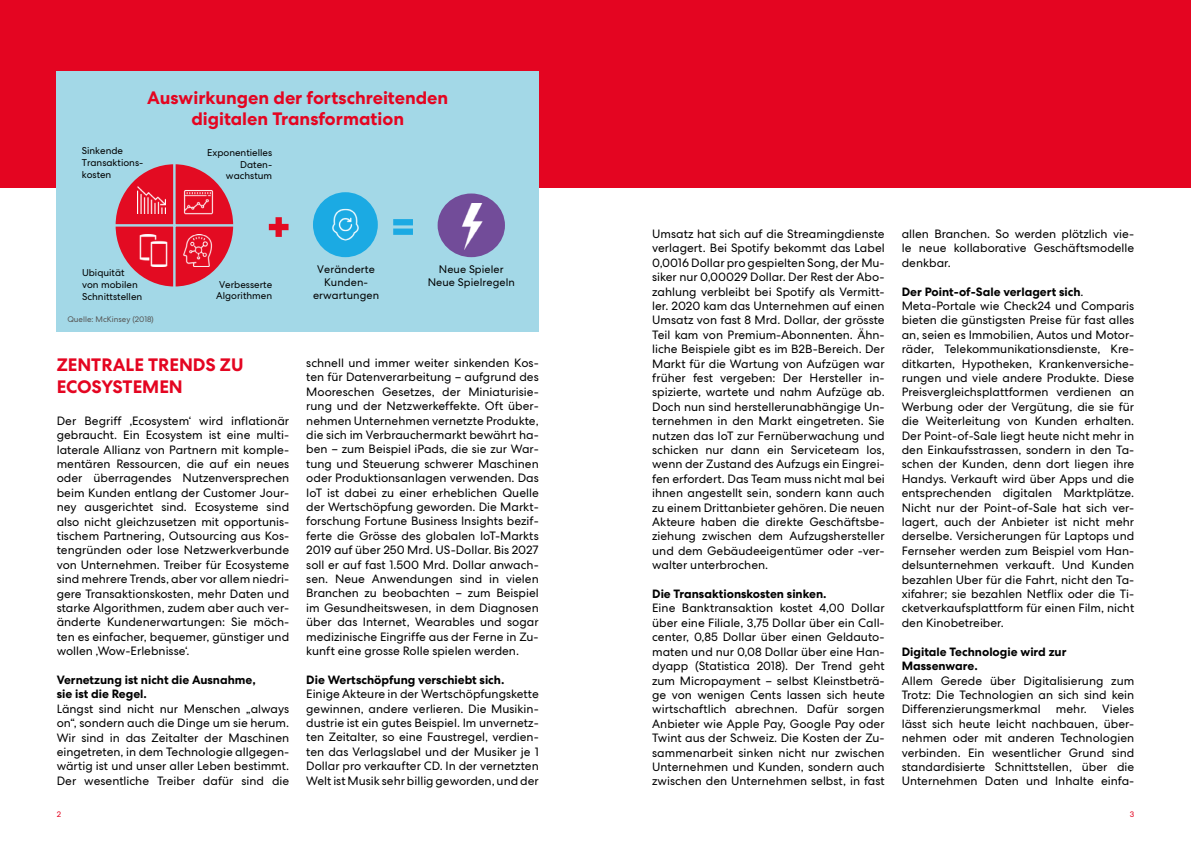
<style>
.page{position:relative;width:1191px;height:842px;background:#fff}
.page>*{position:absolute;margin:0;border:0;box-sizing:border-box;transform-origin:0 0}
.t1{font:700 18px/21.6px "Centra No 2";color:#e40521}
.t2{font:12px/14.4px "Centra No 2";color:#000;text-align:justify}
.t3{font:700 12px/14.4px "Centra No 2";color:#000}
.t4{font:10.9px/13.1px "Centra No 2";letter-spacing:.01em;color:#010202;text-align:center}
.t5{font:9.8px/11.8px "Centra No 2";color:#010202}
.t6{font:8px "Centra No 2";color:#575756}
.t7{font:8px "Centra No 2";color:#e40521}
.s1{font-weight:700}
</style>
<div class="page">
<div style="left:595px;top:0;width:596px;height:187px;background:#e40521"></div>
<div style="left:0;top:0;width:595px;height:187px;background:#e40521"></div>
<div style="left:57px;top:71px;width:482px;height:261px;background:#a3d8e7"></div>
<div style="left:114px;top:163px;width:120px;height:125px;background:#e30b22;border-radius:50%"></div>
<hr style="left:173px;top:163px;width:3px;height:125px;background:#a3d8e6">
<hr style="left:114px;top:224px;width:120px;height:3px;background:#a3d8e6">
<img style="left:138px;top:186px;width:27px;height:28px">
<img style="left:139px;top:235px;width:29px;height:31px">
<img style="left:183px;top:190px;width:31px;height:25px">
<img style="left:183px;top:235px;width:30px;height:31px">
<div style="left:437px;top:193px;width:68px;height:64px;background:#724c99;border-radius:50%"></div>
<img style="left:447px;top:204px;width:48px;height:45px">
<svg style="left:269px;top:217px;width:19px;height:20px"></svg>
<svg style="left:393px;top:219px;width:20px;height:16px"></svg>
<div style="left:313px;top:192px;width:65px;height:65px;background:#1baae3;border-radius:50%"></div>
<img style="left:332px;top:209px;width:27px;height:31px">
<h1 class="t1" style="left:147px;top:87px;width:303px;text-align:center">Auswirkungen der fortschreitenden digitalen Transformation</h1>
<p class="t5" style="left:82px;top:145px;width:63px">Sinkende<br>Transaktions&shy;kosten</p>
<p class="t5" style="left:207px;top:147px;width:66px;text-align:right">Exponentielles<br>Daten&shy;wachstum</p>
<p class="t5" style="left:82px;top:267px;width:62px">Ubiquität von mobilen<br>Schnittstellen</p>
<p class="t6" style="left:67px;top:315px;width:88px">Quelle: McKinsey (2018)</p>
<p class="t5" style="left:216px;top:278px;width:58px">Verbesserte<br>Algorithmen</p>
<h1 class="t1" style="left:57px;top:354px;width:188px">ZENTRALE TRENDS ZU<br>ECOSYSTEMEN</h1>
<p class="t2" style="left:57px;top:413px;width:234px">Der Begriff ‚Ecosystem‘ wird inflationär gebraucht. Ein Ecosystem ist eine multi&shy;laterale Allianz von Partnern mit komple&shy;mentären Ressourcen, die auf ein neues oder überragendes Nutzenversprechen beim Kunden entlang der Customer Jour&shy;ney ausgerichtet sind. Ecosysteme sind also nicht gleichzusetzen mit opportunis&shy;tischem Partnering, Outsourcing aus Kos&shy;tengründen oder lose Netzwerkverbunde von Unternehmen. Treiber für Ecosysteme sind mehrere Trends, aber vor allem niedri&shy;gere Transaktionskosten, mehr Daten und starke Algorithmen, zudem aber auch ver&shy;änderte Kundenerwartungen: Sie möch&shy;ten es einfacher, bequemer, günstiger und wollen ‚Wow-Erlebnisse‘.</p>
<p class="t3" style="left:57px;top:673px;width:201px">Vernetzung ist nicht die Ausnahme, sie ist die Regel.</p>
<p class="t2" style="left:57px;top:701px;width:234px">Längst sind nicht nur Menschen „always on“, sondern auch die Dinge um sie herum.<br>Wir sind in das Zeitalter der Maschinen eingetreten, in dem Technologie allgegen&shy;wärtig ist und unser aller Leben bestimmt.<br>Der wesentliche Treiber dafür sind die</p>
<p class="t4" style="left:313px;top:263px;width:68px">Veränderte<br>Kunden&shy;erwartungen</p>
<p class="t4" style="left:428px;top:263px;width:89px">Neue Spieler<br>Neue Spielregeln</p>
<p class="t2" style="left:306px;top:356px;width:234px">schnell und immer weiter sinkenden Kos&shy;ten für Datenverarbeitung – aufgrund des Mooreschen Gesetzes, der Miniaturisie&shy;rung und der Netzwerkeffekte. Oft über&shy;nehmen Unternehmen vernetzte Produkte, die sich im Verbrauchermarkt bewährt ha&shy;ben – zum Beispiel iPads, die sie zur War&shy;tung und Steuerung schwerer Maschinen oder Produktionsanlagen verwenden. Das IoT ist dabei zu einer erheblichen Quelle der Wertschöpfung geworden. Die Markt&shy;forschung Fortune Business Insights bezif&shy;ferte die Grösse des globalen IoT-Markts 2019 auf über 250 Mrd. US-Dollar. Bis 2027 soll er auf fast 1.500 Mrd. Dollar anwach&shy;sen. Neue Anwendungen sind in vielen Branchen zu beobachten – zum Beispiel im Gesundheitswesen, in dem Diagnosen über das Internet, Wearables und sogar medizinische Eingriffe aus der Ferne in Zu&shy;kunft eine grosse Rolle spielen werden.</p>
<p class="t3" style="left:306px;top:673px;width:200px">Die Wertschöpfung verschiebt sich.</p>
<p class="t2" style="left:306px;top:687px;width:234px">Einige Akteure in der Wertschöpfungskette gewinnen, andere verlieren. Die Musikin&shy;dustrie ist ein gutes Beispiel. Im unvernetz&shy;ten Zeitalter, so eine Faustregel, verdien&shy;ten das Verlagslabel und der Musiker je 1<br>Dollar pro verkaufter CD. In der vernetzten Welt ist Musik sehr billig geworden, und der</p>
<p class="t2" style="left:652px;top:227px;width:234px">Umsatz hat sich auf die Streamingdienste verlagert. Bei Spotify bekommt das Label 0,0016 Dollar pro gespielten Song, der Mu&shy;siker nur 0,00029 Dollar. Der Rest der Abo&shy;zahlung verbleibt bei Spotify als Vermitt&shy;ler. 2020 kam das Unternehmen auf einen Umsatz von fast 8 Mrd. Dollar, der grösste Teil kam von Premium-Abonnenten. Ähn&shy;liche Beispiele gibt es im B2B-Bereich. Der Markt für die Wartung von Aufzügen war früher fest vergeben: Der Hersteller in&shy;spizierte, wartete und nahm Aufzüge ab.<br>Doch nun sind herstellerunabhängige Un&shy;ternehmen in den Markt eingetreten. Sie nutzen das IoT zur Fernüberwachung und schicken nur dann ein Serviceteam los, wenn der Zustand des Aufzugs ein Eingrei&shy;fen erfordert. Das Team muss nicht mal bei ihnen angestellt sein, sondern kann auch zu einem Drittanbieter gehören. Die neuen Akteure haben die direkte Geschäftsbe&shy;ziehung zwischen dem Aufzugshersteller und dem Gebäudeeigentümer oder -ver&shy;walter unterbrochen.</p>
<p class="t3" style="left:652px;top:587px;width:176px">Die Transaktionskosten sinken.</p>
<p class="t2" style="left:652px;top:601px;width:234px">Eine Banktransaktion kostet 4,00 Dollar über eine Filiale, 3,75 Dollar über ein Call&shy;center, 0,85 Dollar über einen Geldauto&shy;maten und nur 0,08 Dollar über eine Han&shy;dyapp (Statistica 2018). Der Trend geht zum Micropayment – selbst Kleinstbeträ&shy;ge von wenigen Cents lassen sich heute wirtschaftlich abrechnen. Dafür sorgen Anbieter wie Apple Pay, Google Pay oder Twint aus der Schweiz. Die Kosten der Zu&shy;sammenarbeit sinken nicht nur zwischen Unternehmen und Kunden, sondern auch zwischen den Unternehmen selbst, in fast</p>
<p class="t2" style="left:901px;top:227px;width:234px">allen Branchen. So werden plötzlich vie&shy;le neue kollaborative Geschäftsmodelle denkbar.</p>
<p class="t2" style="left:901px;top:284px;width:234px;text-align:left"><span class="s1">Der Point-of-Sale verlagert sich</span>.<br>Meta-Portale wie Check24 und Comparis bieten die günstigsten Preise für fast alles an, seien es Immobilien, Autos und Motor&shy;räder, Telekommunikationsdienste, Kre&shy;ditkarten, Hypotheken, Krankenversiche&shy;rungen und viele andere Produkte. Diese Preisvergleichsplattformen verdienen an Werbung oder der Vergütung, die sie für die Weiterleitung von Kunden erhalten.<br>Der Point-of-Sale liegt heute nicht mehr in den Einkaufsstrassen, sondern in den Ta&shy;schen der Kunden, denn dort liegen ihre Handys. Verkauft wird über Apps und die entsprechenden digitalen Marktplätze.<br>Nicht nur der Point-of-Sale hat sich ver&shy;lagert, auch der Anbieter ist nicht mehr derselbe. Versicherungen für Laptops und Fernseher werden zum Beispiel vom Han&shy;delsunternehmen verkauft. Und Kunden bezahlen Uber für die Fahrt, nicht den Ta&shy;xifahrer; sie bezahlen Netflix oder die Ti&shy;cketverkaufsplattform für einen Film, nicht den Kinobetreiber.</p>
<p class="t3" style="left:901px;top:644px;width:166px">Digitale Technologie wird zur<br>Massenware.</p>
<p class="t2" style="left:901px;top:673px;width:234px">Allem Gerede über Digitalisierung zum Trotz: Die Technologien an sich sind kein Differenzierungsmerkmal</p>
<p class="t2" style="left:901px;top:702px;width:234px;text-indent:200px">Vieles lässt sich heute leicht nachbauen, über&shy;nehmen oder mit anderen Technologien verbinden. Ein wesentlicher Grund sind standardisierte Schnittstellen, über die Unternehmen Daten und Inhalte einfa-</p>
<p class="t2" style="left:1056px;top:702px;width:32px">mehr.</p>
<p class="t7" style="left:57px;top:809px;width:6px">2</p>
<p class="t7" style="left:1129px;top:809px;width:6px">3</p>
</div>
